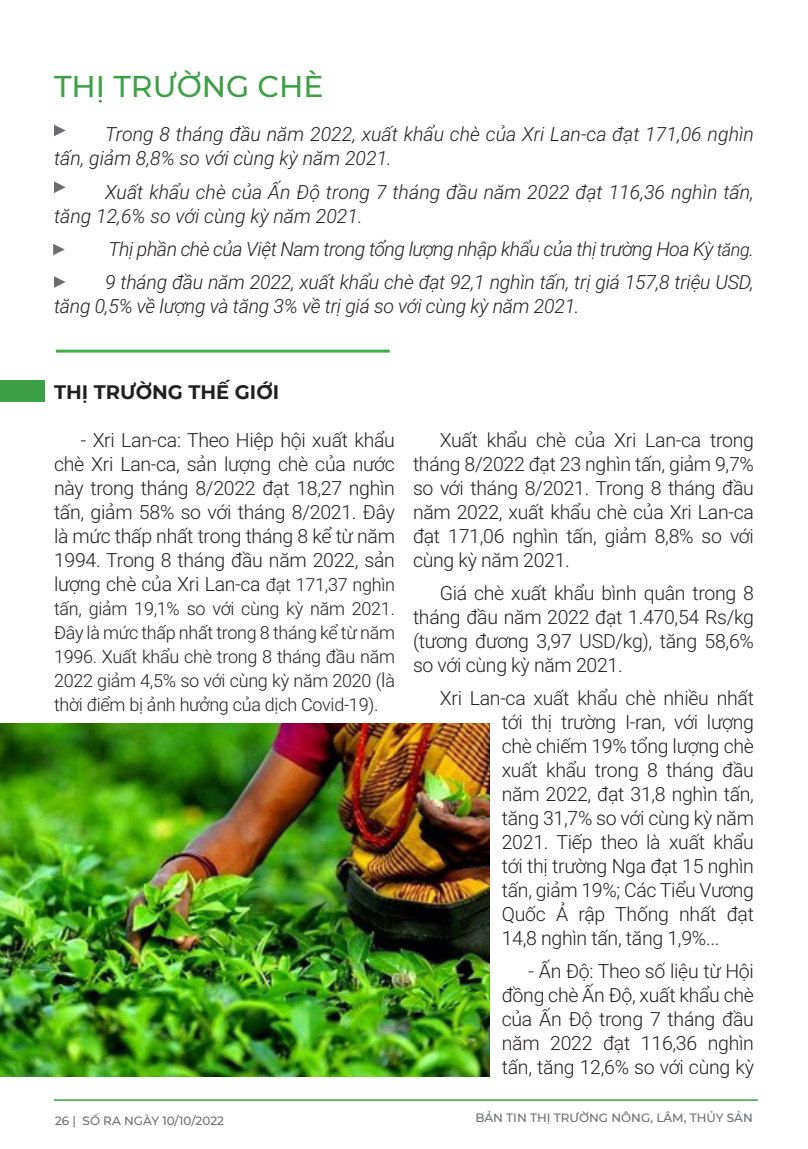
<style>
.page{position:relative;width:808px;height:1149px;background:#fff}
.page>*{position:absolute;margin:0;border:0;box-sizing:border-box;transform-origin:0 0}
.t1{font:500 30px "Montserrat";color:#3da046}
.t2{font:300 19.5px/24px "Roboto";letter-spacing:-.015em;color:#231f20;text-align:justify}
.t3{font:italic 300 19.5px/24px "Roboto";letter-spacing:-.015em;color:#231f20}
.t4{font:700 19.5px "Montserrat";color:#231f20}
.t5{font:300 18px/24px "Roboto";letter-spacing:-.015em;color:#231f20;text-align:justify}
.t6{font:500 12px "Montserrat";color:#6c6d70}
.s1{font-size:18px}
.s2{font-size:19.5px}
</style>
<div class="page">
<hr style="left:54px;top:1098px;width:704px;height:2px;background:#3da046">
<hr style="left:56px;top:349px;width:334px;height:3px;background:#40ae49">
<svg style="left:54px;top:125px;width:12px;height:11px"></svg>
<svg style="left:54px;top:181px;width:12px;height:12px"></svg>
<svg style="left:54px;top:276px;width:12px;height:12px"></svg>
<div style="left:0;top:380px;width:44px;height:22px;background:#3da046"></div>
<svg style="left:53px;top:244px;width:12px;height:11px"></svg>
<img style="left:0;top:723px;width:489px;height:353px">
<p class="t1" style="left:54px;top:65px;width:271px">THỊ TRƯỜNG CHÈ</p>
<p class="t3" style="left:54px;top:122px;width:701px;text-indent:51px">Trong 8 tháng đầu năm 2022, xuất khẩu chè của Xri Lan-ca đạt 171,06 nghìn tấn, giảm 8,8% so với cùng kỳ năm 2021.</p>
<p class="t3" style="left:54px;top:179px;width:701px;text-indent:51px">Xuất khẩu chè của Ấn Độ trong 7 tháng đầu năm 2022 đạt 116,36 nghìn tấn, tăng 12,6% so với cùng kỳ năm 2021.</p>
<p class="t3" style="left:108px;top:236px;width:647px">Thị phần chè của Việt Nam trong tổng lượng nhập khẩu của thị trường Hoa Kỳ <span class="s1">tăng</span>.</p>
<p class="t3" style="left:54px;top:269px;width:701px;text-indent:51px">9 tháng đầu năm 2022, xuất khẩu chè đạt 92,1 nghìn tấn, trị giá 157,8 triệu USD, tăng 0,5% về lượng và tăng 3% về trị giá so với cùng kỳ năm 2021.</p>
<p class="t4" style="left:54px;top:377px;width:227px">THỊ TRƯỜNG THẾ GIỚI</p>
<p class="t2" style="left:54px;top:427px;width:342px;text-indent:27px">- Xri Lan-ca: Theo Hiệp hội xuất khẩu chè Xri Lan-ca, sản lượng chè của nước này trong tháng 8/2022 đạt 18,27 nghìn tấn, giảm 58% so với tháng 8/2021. Đây là mức thấp nhất trong tháng 8 kể từ năm 1994. Trong 8 tháng đầu năm 2022, sản lượng chè của Xri Lan-ca <span class="s1">đạt 171,37 nghìn</span></p>
<p class="t5" style="left:54px;top:595px;width:342px">tấn, giảm 19,1% so với cùng kỳ năm 2021.<br>Đây là mức thấp nhất trong 8 tháng kể từ năm 1996. Xuất khẩu chè trong 8 tháng đầu năm 2022 giảm 4,5% so với cùng kỳ năm 2020 (<span class="s2">l</span>à thời điểm bị ảnh hưởng của dịch Covid-19).</p>
<p class="t2" style="left:413px;top:427px;width:342px;text-indent:27px">Xuất khẩu chè của Xri Lan-ca trong tháng 8/2022 đạt 23 nghìn tấn, giảm 9,7% so với tháng 8/2021. Trong 8 tháng đầu năm 2022, xuất khẩu chè của Xri Lan-ca đạt 171,06 nghìn tấn, giảm 8,8% so với cùng kỳ năm 2021.</p>
<p class="t2" style="left:413px;top:580px;width:342px;text-indent:27px">Giá chè xuất khẩu bình quân trong 8 tháng đầu năm 2022 đạt 1.470,54 Rs/kg (tương đương 3,97 USD/kg), tăng 58,6% so với cùng kỳ năm 2021.</p>
<p class="t2" style="left:502px;top:685px;width:254px;text-indent:-62px">Xri Lan-ca xuất khẩu chè nhiều nhất tới thị trường I-ran, với lượng chè chiếm 19% tổng lượng chè xuất khẩu trong 8 tháng đầu năm 2022, đạt 31,8 nghìn tấn, tăng 31,7% so với cùng kỳ năm 2021. Tiếp theo là xuất khẩu tới thị trường Nga đạt 15 nghìn tấn, giảm 19%; Các Tiểu Vương Quốc Ả rập Thống nhất đạt 14,8 nghìn tấn, tăng 1,9%...</p>
<p class="t2" style="left:502px;top:958px;width:254px;text-indent:27px">- Ấn Độ: Theo số liệu từ Hội đồng chè Ấn Độ, xuất khẩu chè của Ấn Độ trong 7 tháng đầu năm 2022 đạt 116,36 nghìn tấn, tăng 12,6% so với cùng kỳ</p>
<p class="t6" style="left:55px;top:1111px;width:171px">26 | SỐ RA NGÀY 10/10/2022</p>
<p class="t6" style="left:475px;top:1109px;width:279px">BẢN TIN THỊ TRƯỜNG NÔNG, LÂM, THỦY SẢN</p>
</div>
